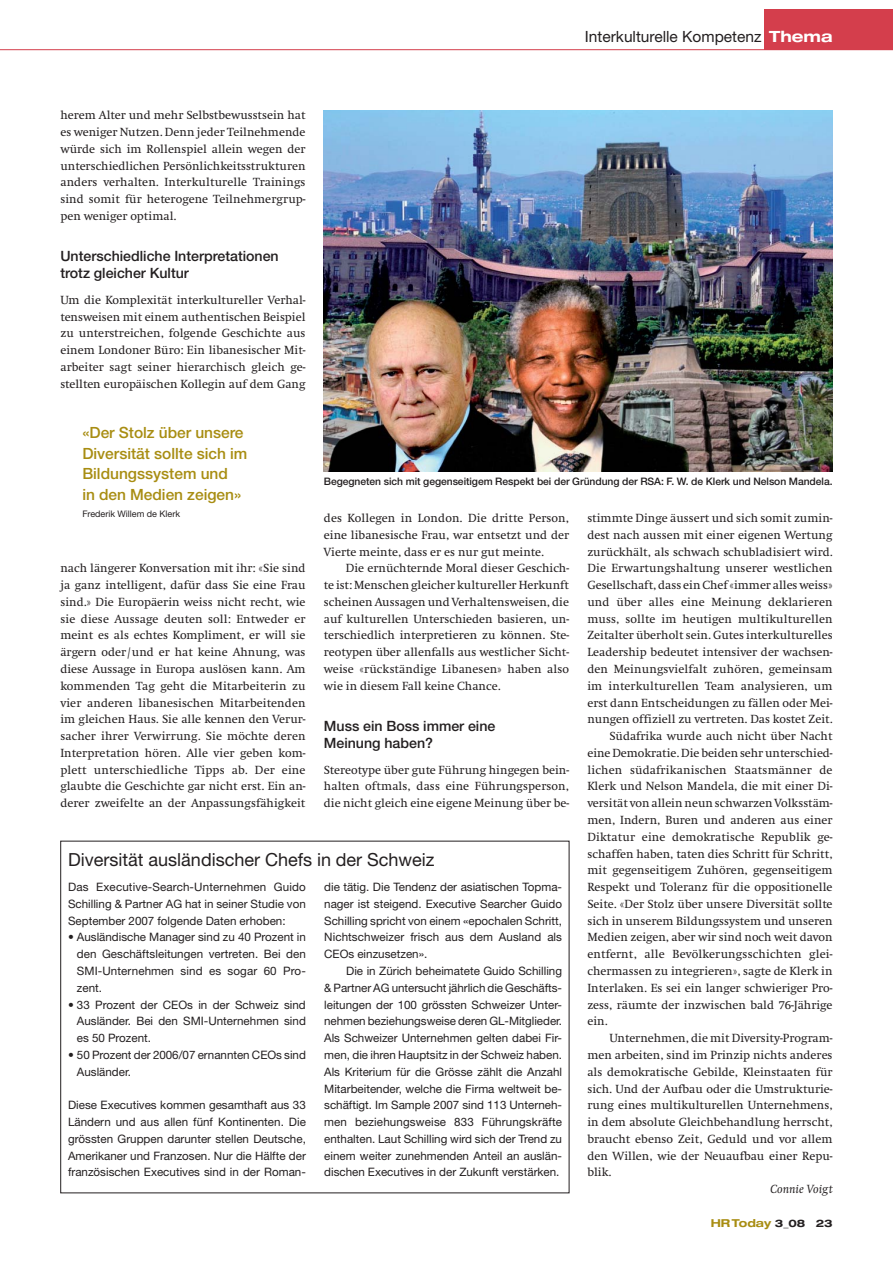
<style>
.page{position:relative;width:893px;height:1263px;background:#fff}
.page>*{position:absolute;margin:0;border:0;box-sizing:border-box;transform-origin:0 0}
.t1{font:18px "Helvetica Neue";color:#231f20}
.t2{font:500 15.45px/20.7px "Helvetica Neue";color:#a88d12}
.t3{font:15.45px "Helvetica Neue";color:#231f20}
.t4{font:500 14.25px/16.8px "Helvetica Neue";color:#231f20}
.t5{font:12.3px/16.8px "Swift EF";color:#231f20;text-align:justify}
.t6{font:italic 12.3px "Swift EF";letter-spacing:.005em;color:#231f20}
.t7{font:11.55px/16.8px "Helvetica Neue";color:#231f20;text-align:justify}
.t8{font:700 expanded 10.95px "Helvetica Neue";color:#a88d12}
.t9{font:500 10.35px "Helvetica Neue";letter-spacing:-.005em;color:#231f20}
.t10{font:9px "Helvetica Neue";color:#231f20}
.s1{font-weight:700;font-stretch:expanded;color:#fff}
.s2{font-size:10.35px;color:#231f20}
</style>
<div class="page">
<div style="left:765px;top:9px;width:128px;height:41px;background:#d43e4c"></div>
<hr style="left:0;top:49px;width:893px;height:1px;background:#d43e4c">
<img style="left:324px;top:110px;width:508px;height:362px">
<p class="t5" style="left:60px;top:108px;width:247px">herem Alter und mehr Selbstbewusstsein hat es weniger Nutzen. Denn jeder Teilnehmende würde sich im Rollenspiel allein wegen der unterschiedlichen Persönlichkeitsstrukturen anders verhalten. Interkulturelle Trainings sind somit für heterogene Teilnehmergrup&shy;pen weniger optimal.</p>
<p class="t4" style="left:60px;top:249px;width:220px">Unterschiedliche Interpretationen trotz gleicher Kultur</p>
<p class="t5" style="left:60px;top:292px;width:247px">Um die Komplexität interkultureller Verhal&shy;tensweisen mit einem authentischen Beispiel zu unterstreichen, folgende Geschichte aus einem Londoner Büro: Ein libanesischer Mit&shy;arbeiter sagt seiner hierarchisch gleich ge&shy;stellten europäischen Kollegin auf dem Gang</p>
<p class="t3" style="left:585px;top:31px;width:249px">Interkulturelle Kompetenz <span class="s1">Thema</span></p>
<p class="t2" style="left:82px;top:423px;width:166px">«Der Stolz über unsere<br>Diversität sollte sich im<br>Bildungssystem und<br>in den Medien zeigen»</p>
<p class="t10" style="left:82px;top:511px;width:99px">Frederik Willem de Klerk</p>
<p class="t9" style="left:324px;top:477px;width:510px">Begegneten sich mit gegenseitigem Respekt bei der Gründung der RSA: F. W. de Klerk und Nelson Mandela.</p>
<p class="t5" style="left:324px;top:511px;width:247px">des Kollegen in London. Die dritte Person, eine libanesische Frau, war entsetzt und der Vierte meinte, dass er es nur gut meinte.</p>
<p class="t5" style="left:324px;top:561px;width:247px;text-indent:22px">Die ernüchternde Moral dieser Geschich&shy;te ist: Menschen gleicher kultureller Herkunft scheinen Aussagen und Verhaltensweisen, die auf kulturellen Unterschieden basieren, un&shy;terschiedlich interpretieren zu können. Ste&shy;reotypen über allenfalls aus westlicher Sicht&shy;weise «rückständige Libanesen» haben also wie in diesem Fall keine Chance.</p>
<p class="t4" style="left:324px;top:719px;width:173px">Muss ein Boss immer eine<br>Meinung haben?</p>
<p class="t5" style="left:324px;top:762px;width:247px">Stereotype über gute Führung hingegen bein&shy;halten oftmals, dass eine Führungsperson, die nicht gleich eine eigene Meinung über be-</p>
<p class="t5" style="left:587px;top:511px;width:247px">stimmte Dinge äussert und sich somit zumin-</p>
<p class="t5" style="left:587px;top:527px;width:247px">dest nach aussen mit einer eigenen Wertung</p>
<p class="t5" style="left:587px;top:544px;width:247px">zurückhält, als schwach schubladisiert wird.</p>
<p class="t5" style="left:587px;top:561px;width:247px">Die Erwartungshaltung unserer westlichen</p>
<p class="t5" style="left:587px;top:578px;width:247px">Gesellschaft, dass ein Chef «immer alles weiss»</p>
<p class="t5" style="left:587px;top:594px;width:247px">und über alles eine Meinung deklarieren</p>
<p class="t5" style="left:587px;top:611px;width:247px">muss, sollte im heutigen multikulturellen</p>
<p class="t5" style="left:587px;top:628px;width:247px">Zeitalter überholt sein. Gutes interkulturelles</p>
<p class="t5" style="left:587px;top:645px;width:247px">Leadership bedeutet intensiver der wachsen-</p>
<p class="t5" style="left:587px;top:662px;width:247px">den Meinungsvielfalt zuhören, gemeinsam</p>
<p class="t5" style="left:587px;top:678px;width:247px">im interkulturellen Team analysieren, um</p>
<p class="t5" style="left:587px;top:695px;width:247px">erst dann Entscheidungen zu fällen oder Mei-</p>
<p class="t5" style="left:587px;top:712px;width:247px">nungen offiziell zu vertreten. Das kostet Zeit.</p>
<p class="t5" style="left:609px;top:729px;width:225px">Südafrika wurde auch nicht über Nacht</p>
<p class="t5" style="left:587px;top:746px;width:247px">eine Demokratie. Die beiden sehr unterschied-</p>
<p class="t5" style="left:587px;top:762px;width:247px">lichen südafrikanischen Staatsmänner de</p>
<p class="t5" style="left:587px;top:779px;width:247px">Klerk und Nelson Mandela, die mit einer Di-</p>
<p class="t5" style="left:587px;top:796px;width:247px">versität von allein neun schwarzen Volksstäm-</p>
<p class="t5" style="left:587px;top:813px;width:247px">men, Indern, Buren und anderen aus einer</p>
<p class="t5" style="left:587px;top:829px;width:247px">Diktatur eine demokratische Republik ge-</p>
<p class="t5" style="left:587px;top:846px;width:247px">schaffen haben, taten dies Schritt für Schritt,</p>
<p class="t5" style="left:587px;top:863px;width:247px">mit gegenseitigem Zuhören, gegenseitigem</p>
<p class="t5" style="left:587px;top:880px;width:247px">Respekt und Toleranz für die oppositionelle</p>
<p class="t5" style="left:587px;top:897px;width:247px">Seite. «Der Stolz über unsere Diversität sollte</p>
<p class="t5" style="left:587px;top:913px;width:247px">sich in unserem Bildungssystem und unseren</p>
<p class="t5" style="left:587px;top:930px;width:247px">Medien zeigen, aber wir sind noch weit davon</p>
<p class="t5" style="left:587px;top:947px;width:247px">entfernt, alle Bevölkerungsschichten glei-</p>
<p class="t5" style="left:587px;top:964px;width:247px">chermassen zu integrieren», sagte de Klerk in</p>
<p class="t5" style="left:587px;top:980px;width:247px">Interlaken. Es sei ein langer schwieriger Pro-</p>
<p class="t5" style="left:587px;top:997px;width:247px">zess, räumte der inzwischen bald 76-Jährige</p>
<p class="t5" style="left:587px;top:1014px;width:22px">ein.</p>
<p class="t5" style="left:609px;top:1031px;width:225px">Unternehmen, die mit Diversity-Program-</p>
<p class="t5" style="left:587px;top:1048px;width:247px">men arbeiten, sind im Prinzip nichts anderes</p>
<p class="t5" style="left:587px;top:1064px;width:247px">als demokratische Gebilde, Kleinstaaten für</p>
<p class="t5" style="left:587px;top:1081px;width:247px">sich. Und der Aufbau oder die Umstrukturie-</p>
<p class="t5" style="left:587px;top:1098px;width:247px">rung eines multikulturellen Unternehmens,</p>
<p class="t5" style="left:587px;top:1115px;width:247px">in dem absolute Gleichbehandlung herrscht,</p>
<p class="t5" style="left:587px;top:1131px;width:247px">braucht ebenso Zeit, Geduld und vor allem</p>
<p class="t5" style="left:587px;top:1148px;width:247px">den Willen, wie der Neuaufbau einer Repu-</p>
<p class="t5" style="left:587px;top:1165px;width:26px">blik.</p>
<p class="t6" style="left:770px;top:1185px;width:64px">Connie Voigt</p>
<p class="t5" style="left:60px;top:561px;width:247px">nach längerer Konversation mit ihr: «Sie sind ja ganz intelligent, dafür dass Sie eine Frau sind.» Die Europäerin weiss nicht recht, wie sie diese Aussage deuten soll: Entweder er meint es als echtes Kompliment, er will sie ärgern oder/und er hat keine Ahnung, was diese Aussage in Europa auslösen kann. Am kommenden Tag geht die Mitarbeiterin zu vier anderen libanesischen Mitarbeitenden im gleichen Haus. Sie alle kennen den Verur&shy;sacher ihrer Verwirrung. Sie möchte deren Interpretation hören. Alle vier geben kom&shy;plett unterschiedliche Tipps ab. Der eine glaubte die Geschichte gar nicht erst. Ein an&shy;derer zweifelte an der Anpassungsfähigkeit</p>
<h1 class="t1" style="left:68px;top:854px;width:368px">Diversität ausländischer Chefs in der Schweiz</h1>
<p class="t7" style="left:68px;top:880px;width:239px">Das Executive-Search-Unternehmen Guido Schilling &amp; Partner AG hat in seiner Studie von September 2007 folgende Daten erhoben:</p>
<p class="t7" style="left:77px;top:930px;width:230px;text-indent:-9px">• Ausländische Manager sind zu 40 Prozent in den Geschäftsleitungen vertreten. Bei den SMI-Unternehmen sind es sogar 60 Pro&shy;zent.</p>
<p class="t7" style="left:77px;top:997px;width:230px;text-indent:-9px">• 33 Prozent der CEOs in der Schweiz sind Ausländer. Bei den SMI-Unternehmen sind es 50 Prozent.</p>
<p class="t7" style="left:77px;top:1048px;width:230px;text-indent:-9px">• 50 Prozent der 2006/07 ernannten CEOs sind<br>Ausländer.</p>
<p class="t7" style="left:68px;top:1098px;width:239px">Diese Executives kommen gesamthaft aus 33<br>Ländern und aus allen fünf Kontinenten. Die grössten Gruppen darunter stellen Deutsche, Amerikaner und Franzosen. Nur die Hälfte der französischen Executives sind in der Roman-</p>
<p class="t7" style="left:324px;top:880px;width:239px">die tätig. Die Tendenz der asiatischen Topma&shy;nager ist steigend. Executive Searcher Guido Schilling spricht von einem «epochalen Schritt, Nichtschweizer frisch aus dem Ausland als CEOs einzusetzen».</p>
<p class="t7" style="left:324px;top:964px;width:239px;text-indent:22px">Die in Zürich beheimatete Guido Schilling &amp; Partner AG untersucht jährlich die Geschäfts&shy;leitungen der 100 grössten Schweizer Unter&shy;nehmen beziehungsweise deren GL-Mitglieder.<br>Als Schweizer Unternehmen gelten dabei Fir&shy;men, die ihren Hauptsitz in der Schweiz haben.<br>Als Kriterium für die Grösse zählt die Anzahl Mitarbeitender, welche die Firma weltweit be&shy;schäftigt. Im Sample 2007 sind 113 Unterneh&shy;men beziehungsweise 833 Führungskräfte enthalten. Laut Schilling wird sich der Trend zu einem weiter zunehmenden Anteil an auslän&shy;dischen Executives in der Zukunft verstärken.</p>
<p class="t8" style="left:711px;top:1219px;width:123px">HR Today <span class="s2">3_08 23</span></p>
</div>
